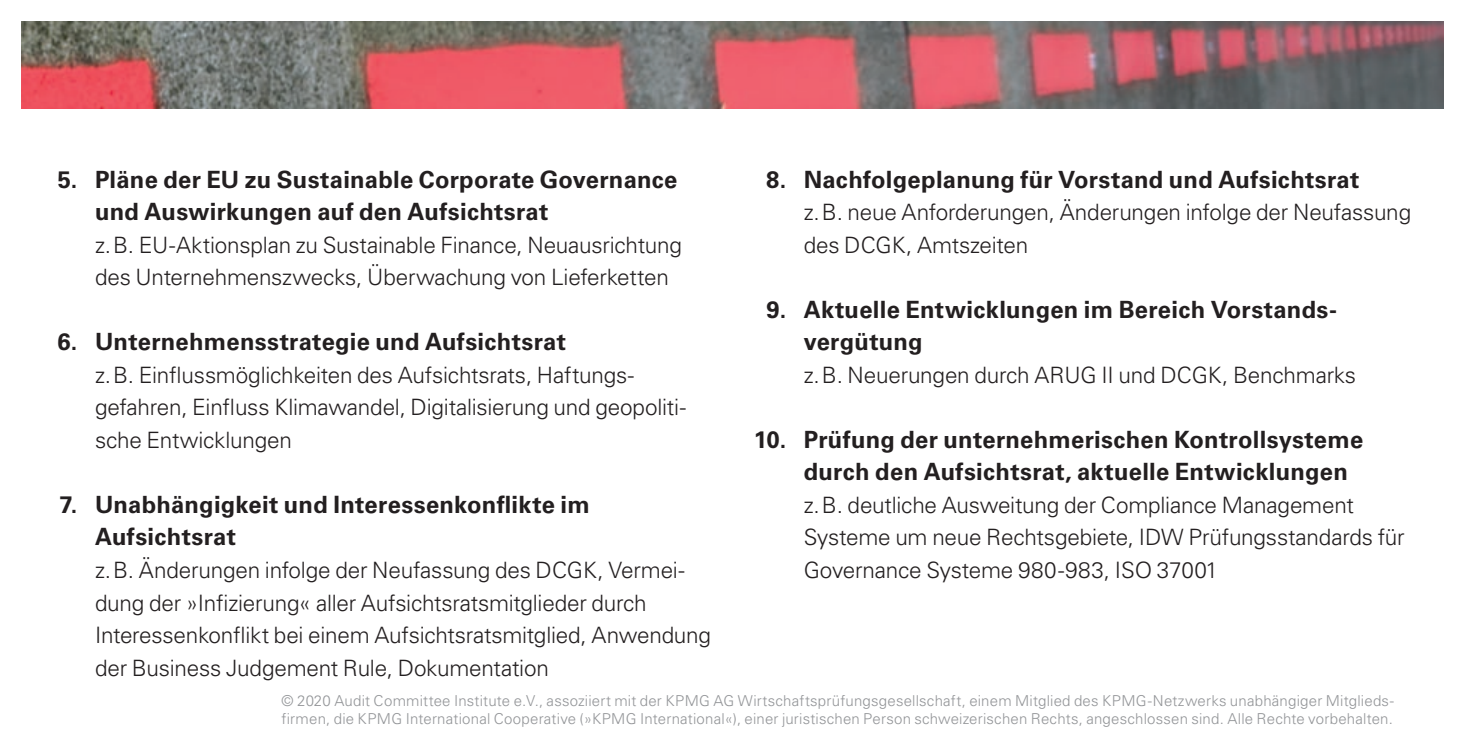
<style>
.page{position:relative;width:1467px;height:745px;background:#fff}
.page>*{position:absolute;margin:0;border:0;box-sizing:border-box;transform-origin:0 0}
.t1{font:700 23.75px/32.5px "Univers LT Std";letter-spacing:.015em;color:#231f20}
.t2{font:300 22.5px/32.5px "Univers LT Std";letter-spacing:-.01em;color:#231f20}
.t3{font:300 15px/17.5px "Univers LT Std";letter-spacing:.015em;color:#939598}
</style>
<div class="page">
<img style="left:21px;top:21px;width:1423px;height:87px">
<p class="t1" style="left:95px;top:163px;width:584px;text-indent:-37px">5. Pläne der EU zu Sustainable Corporate Governance und Auswirkungen auf den Aufsichtsrat</p>
<p class="t2" style="left:95px;top:228px;width:588px">z.B. EU-Aktionsplan zu Sustainable Finance, Neuausrichtung des Unternehmenszwecks, Überwachung von Lieferketten</p>
<p class="t1" style="left:58px;top:325px;width:510px">6. Unternehmensstrategie und Aufsichtsrat</p>
<p class="t2" style="left:95px;top:358px;width:592px">z.B. Einflussmöglichkeiten des Aufsichtsrats, Haftungs&shy;gefahren, Einfluss Klimawandel, Digitalisierung und geopoliti&shy;sche Entwicklungen</p>
<p class="t1" style="left:95px;top:488px;width:496px;text-indent:-35px">7. Unabhängigkeit und Interessenkonflikte im<br>Aufsichtsrat</p>
<p class="t2" style="left:95px;top:553px;width:618px">z.B. Änderungen infolge der Neufassung des DCGK, Vermei&shy;dung der »Infizierung« aller Aufsichtsratsmitglieder durch Interessenkonflikt bei einem Aufsichtsratsmitglied, Anwendung der Business Judgement Rule, Dokumentation</p>
<p class="t1" style="left:766px;top:163px;width:595px">8. Nachfolgeplanung für Vorstand und Aufsichtsrat</p>
<p class="t2" style="left:804px;top:196px;width:609px">z.B. neue Anforderungen, Änderungen infolge der Neufassung des DCGK, Amtszeiten</p>
<p class="t1" style="left:804px;top:293px;width:533px;text-indent:-37px">9. Aktuelle Entwicklungen im Bereich Vorstands&shy;vergütung</p>
<p class="t2" style="left:804px;top:358px;width:554px">z.B. Neuerungen durch ARUG II und DCGK, Benchmarks</p>
<p class="t1" style="left:804px;top:423px;width:561px;text-indent:-50px">10. Prüfung der unternehmerischen Kontrollsysteme durch den Aufsichtsrat, aktuelle Entwicklungen</p>
<p class="t2" style="left:804px;top:488px;width:603px">z.B. deutliche Ausweitung der Compliance Management<br>Systeme um neue Rechtsgebiete, IDW Prüfungsstandards für<br>Governance Systeme 980-983, ISO 37001</p>
<p class="t3" style="left:282px;top:691px;width:1113px">© 2020 Audit Committee Institute e.V., assoziiert mit der KPMG AG Wirtschaftsprüfungsgesellschaft, einem Mitglied des KPMG-Netzwerks unabhängiger Mitglieds&shy;firmen, die KPMG International Cooperative (»KPMG International«), einer juristischen Person schweizerischen Rechts, angeschlossen sind. Alle Rechte vorbehalten.</p>
</div>
